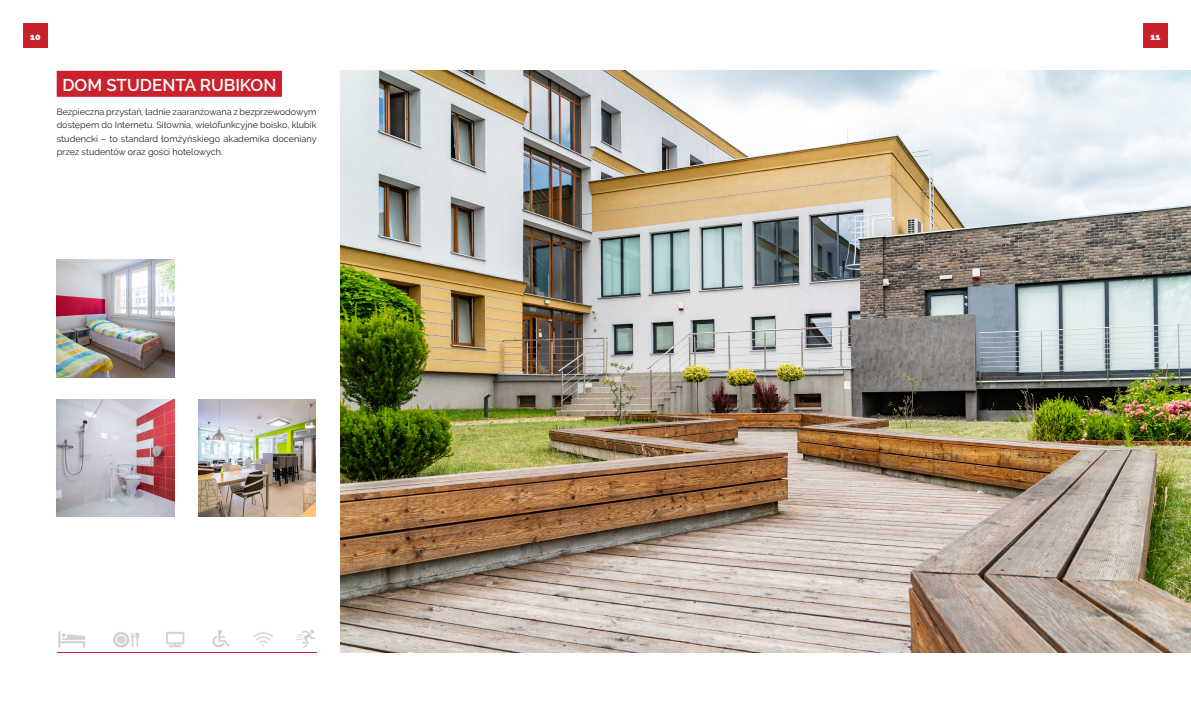
<style>
.page{position:relative;width:1191px;height:709px;background:#fff}
.page>*{position:absolute;margin:0;border:0;box-sizing:border-box;transform-origin:0 0}
.H2_BIG_sticker{font:600 17px "Raleway";color:#fff}
.akapit{font:9px/13px "Raleway";color:#231f20;text-align:justify}
.t1{font:900 9px "Raleway";color:#fff}
</style>
<div class="page">
<img style="left:340px;top:71px;width:851px;height:581px">
<img style="left:57px;top:399px;width:117px;height:117px">
<img style="left:57px;top:259px;width:117px;height:118px">
<img style="left:198px;top:399px;width:118px;height:117px">
<svg style="left:212px;top:630px;width:18px;height:17px"></svg>
<svg style="left:253px;top:632px;width:20px;height:15px"></svg>
<svg style="left:58px;top:631px;width:27px;height:16px"></svg>
<svg style="left:166px;top:632px;width:18px;height:15px"></svg>
<svg style="left:113px;top:632px;width:26px;height:15px"></svg>
<svg style="left:296px;top:630px;width:19px;height:18px"></svg>
<hr style="left:57px;top:652px;width:259px;height:1px;background:#c9222d">
<div style="left:57px;top:71px;width:225px;height:26px;background:#c9222d"></div>
<div style="left:23px;top:23px;width:25px;height:25px;background:#c9222d"></div>
<div style="left:1143px;top:23px;width:25px;height:25px;background:#c9222d"></div>
<p class="t1" style="left:30px;top:31px;width:12px">10</p>
<p class="t1" style="left:1150px;top:31px;width:11px">11</p>
<p class="H2_BIG_sticker" style="left:62px;top:75px;width:215px">DOM STUDENTA RUBIKON</p>
<p class="akapit" style="left:57px;top:106px;width:261px">Bezpieczna przystań, ładnie zaaranżowana z bezprzewodowym dostępem do Internetu. Siłownia, wielofunkcyjne boisko, klubik studencki – to standard łomżyńskiego akademika doceniany przez studentów oraz gości hotelowych.</p>
</div>
